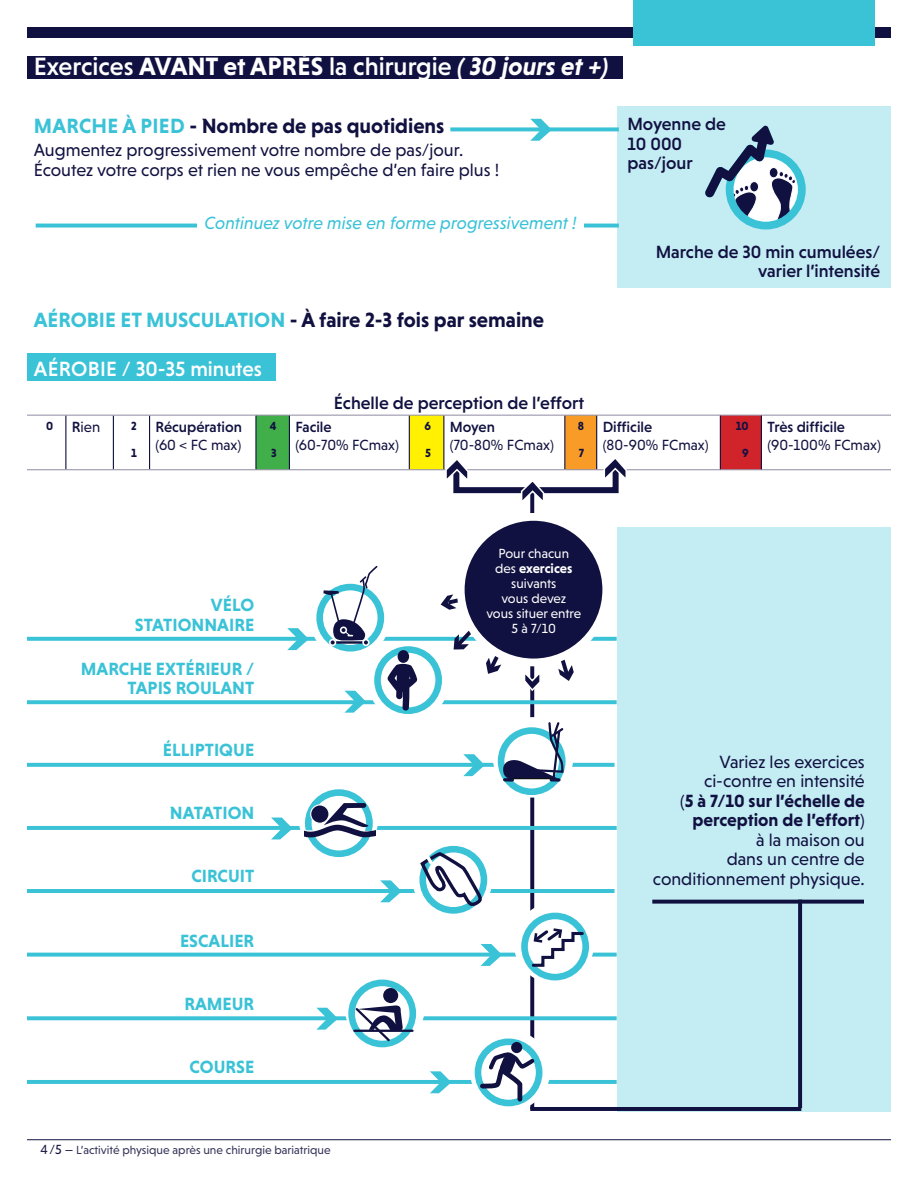
<style>
.page{position:relative;width:918px;height:1188px;background:#fff}
.page>*{position:absolute;margin:0;border:0;box-sizing:border-box;transform-origin:0 0}
.t1{font:500 25.5px "Niveau Grotesk";color:#fff}
.t2{font:700 21px "Niveau Grotesk";color:#111141}
.t3{font:500 21px "Niveau Grotesk";color:#fff}
.t4{font:18px/19.5px "Niveau Grotesk";color:#111141;text-align:right}
.t5{font:500 18px/19.5px "Niveau Grotesk";color:#111141}
.t6{font:700 18px/19.5px "Niveau Grotesk";color:#3ac2d7;text-align:right}
.t7{font:italic 18px "Niveau Grotesk";color:#3ac2d7}
.t8{font:15px "Niveau Grotesk";color:#111141}
.t9{font:500 15px "Niveau Grotesk";color:#111141}
.t10{font:13.5px/15px "Niveau Grotesk";color:#fff;text-align:center}
.t11{font:12px "Niveau Grotesk";color:#353359}
.t12{font:700 12px "Niveau Grotesk";color:#111141}
.s1{font-weight:700}
.s2{font-weight:700;font-style:italic}
.s3{color:#3ac2d7}
.s4{font-weight:700;font-size:12px}
.s5{font-weight:500}
.s6{font-size:13.5px;color:#24224c}
.s7{font-size:13.5px;color:#111141}
.s8{color:#111141}
</style>
<div class="page">
<hr style="left:27px;top:1139px;width:864px;height:1px;background:#111141">
<div style="left:618px;top:527px;width:273px;height:584px;background:#c4ecf3"></div>
<div style="left:618px;top:106px;width:273px;height:181px;background:#c4ecf3"></div>
<svg style="left:27px;top:637px;width:590px;height:4px"></svg>
<svg style="left:530px;top:506px;width:4px;height:601px"></svg>
<svg style="left:798px;top:904px;width:4px;height:204px"></svg>
<div style="left:310px;top:578px;width:80px;height:81px;background:#fff;border-radius:50%"></div>
<div style="left:27px;top:56px;width:595px;height:22px;background:#111141"></div>
<div style="left:27px;top:353px;width:248px;height:28px;background:#3ac2d7"></div>
<div style="left:27px;top:27px;width:864px;height:11px;background:#111141"></div>
<div style="left:633px;top:0;width:242px;height:46px;background:#3ac2d7"></div>
<svg style="left:36px;top:224px;width:583px;height:4px"></svg>
<div style="left:198px;top:211px;width:386px;height:23px;background:#fff"></div>
<div style="left:726px;top:150px;width:80px;height:79px;border:8px solid #3ac2d7;border-radius:50%"></div>
<svg style="left:705px;top:126px;width:91px;height:100px"></svg>
<div style="left:720px;top:415px;width:41px;height:55px;background:#d1232a"></div>
<hr style="left:27px;top:415px;width:39px;height:1px;background:#9b97ac">
<hr style="left:66px;top:415px;width:47px;height:1px;background:#9b97ac">
<hr style="left:720px;top:415px;width:41px;height:1px;background:#9b97ac">
<hr style="left:761px;top:415px;width:130px;height:1px;background:#9b97ac">
<hr style="left:27px;top:469px;width:39px;height:1px;background:#9b97ac">
<hr style="left:66px;top:469px;width:47px;height:1px;background:#9b97ac">
<hr style="left:720px;top:469px;width:41px;height:1px;background:#9b97ac">
<hr style="left:761px;top:469px;width:130px;height:1px;background:#9b97ac">
<hr style="left:65px;top:416px;width:1px;height:53px;background:#111141">
<hr style="left:720px;top:416px;width:1px;height:53px;background:#111141">
<hr style="left:761px;top:416px;width:1px;height:53px;background:#111141">
<svg style="left:27px;top:700px;width:590px;height:4px;background:#45c5d9"></svg>
<svg style="left:27px;top:763px;width:588px;height:4px;background:#43c4d8"></svg>
<hr style="left:530px;top:1107px;width:271px;height:4px;background:#111141">
<svg style="left:652px;top:900px;width:212px;height:4px"></svg>
<svg style="left:27px;top:826px;width:590px;height:4px;background:#3dc3d7"></svg>
<hr style="left:27px;top:889px;width:588px;height:4px;background:#3ac2d7">
<svg style="left:27px;top:953px;width:590px;height:4px;background:#4ec8db"></svg>
<svg style="left:27px;top:1016px;width:590px;height:4px;background:#49c6d9"></svg>
<svg style="left:27px;top:1080px;width:590px;height:4px;background:#3dc3d7"></svg>
<div style="left:316px;top:584px;width:68px;height:68px;border:7px solid #3ac2d7;border-radius:50%"></div>
<svg style="left:323px;top:566px;width:55px;height:80px"></svg>
<div style="left:368px;top:642px;width:81px;height:80px;background:#fff;border-radius:50%"></div>
<div style="left:514px;top:903px;width:80px;height:80px;background:#fff;border-radius:50%"></div>
<div style="left:493px;top:717px;width:80px;height:81px;background:#fff;border-radius:50%"></div>
<div style="left:345px;top:967px;width:80px;height:80px;background:#fff;border-radius:50%"></div>
<div style="left:470px;top:1030px;width:80px;height:81px;background:#fff;border-radius:50%"></div>
<div style="left:298px;top:777px;width:81px;height:80px;background:#fff;border-radius:50%"></div>
<div style="left:412px;top:838px;width:81px;height:81px;background:#fff;border-radius:50%"></div>
<svg style="left:378px;top:650px;width:61px;height:61px"></svg>
<div style="left:374px;top:646px;width:68px;height:68px;border:7px solid #3ac2d7;border-radius:50%"></div>
<svg style="left:387px;top:650px;width:30px;height:61px"></svg>
<svg style="left:501px;top:731px;width:61px;height:61px"></svg>
<div style="left:498px;top:727px;width:68px;height:68px;border:7px solid #3ac2d7;border-radius:50%"></div>
<svg style="left:502px;top:722px;width:63px;height:60px"></svg>
<svg style="left:308px;top:793px;width:61px;height:61px"></svg>
<div style="left:305px;top:789px;width:68px;height:68px;border:7px solid #3ac2d7;border-radius:50%"></div>
<svg style="left:304px;top:802px;width:71px;height:38px"></svg>
<svg style="left:321px;top:852px;width:36px;height:1px"></svg>
<div style="left:419px;top:846px;width:68px;height:68px;border:7px solid #3ac2d7;border-radius:50%"></div>
<svg style="left:419px;top:851px;width:63px;height:57px"></svg>
<svg style="left:525px;top:916px;width:61px;height:61px"></svg>
<div style="left:521px;top:913px;width:68px;height:67px;border:7px solid #3ac2d7;border-radius:50%"></div>
<svg style="left:530px;top:927px;width:55px;height:41px"></svg>
<svg style="left:352px;top:983px;width:61px;height:61px"></svg>
<div style="left:348px;top:980px;width:68px;height:67px;border:7px solid #3ac2d7;border-radius:50%"></div>
<div style="left:383px;top:988px;width:15px;height:15px;background:#111141;border-radius:50%"></div>
<hr style="left:354px;top:1030px;width:59px;height:2px;background:#111141">
<svg style="left:354px;top:1005px;width:49px;height:38px"></svg>
<svg style="left:478px;top:1042px;width:61px;height:61px"></svg>
<div style="left:475px;top:1039px;width:67px;height:67px;border:7px solid #3ac2d7;border-radius:50%"></div>
<div style="left:511px;top:1042px;width:11px;height:11px;background:#111141;border-radius:50%"></div>
<svg style="left:478px;top:1052px;width:58px;height:52px"></svg>
<svg style="left:345px;top:691px;width:21px;height:22px"></svg>
<svg style="left:287px;top:628px;width:22px;height:22px"></svg>
<svg style="left:113px;top:415px;width:607px;height:91px"></svg>
<svg style="left:441px;top:594px;width:133px;height:98px"></svg>
<svg style="left:463px;top:754px;width:22px;height:22px"></svg>
<svg style="left:271px;top:818px;width:22px;height:21px"></svg>
<svg style="left:380px;top:880px;width:20px;height:22px"></svg>
<svg style="left:481px;top:944px;width:21px;height:22px"></svg>
<svg style="left:316px;top:1008px;width:22px;height:22px"></svg>
<svg style="left:430px;top:1071px;width:21px;height:22px"></svg>
<svg style="left:450px;top:127px;width:169px;height:4px"></svg>
<svg style="left:530px;top:119px;width:22px;height:22px"></svg>
<div style="left:461px;top:517px;width:145px;height:145px;background:#111141;border-radius:50%"></div>
<div style="left:457px;top:513px;width:153px;height:153px;border:8px solid #fff;border-radius:50%"></div>
<h1 class="t1" style="left:34px;top:52px;width:576px">Exercices <span class="s1">AVANT et APRÈS</span> la chirurgie <span class="s2">( 30 jours et +)</span></h1>
<p class="t2" style="left:34px;top:114px;width:412px"><span class="s3">MARCHE À PIED</span> - Nombre de pas quotidiens</p>
<p class="t4" style="left:34px;top:140px;width:467px;text-align:left">Augmentez progressivement votre nombre de pas/jour.<br>Écoutez votre corps et rien ne vous empêche d’en faire plus !</p>
<p class="t7" style="left:204px;top:213px;width:374px">Continuez votre mise en forme progressivement !</p>
<p class="t2" style="left:34px;top:308px;width:512px"><span class="s3">AÉROBIE ET MUSCULATION</span> - À faire 2-3 fois par semaine</p>
<p class="t3" style="left:34px;top:356px;width:229px">AÉROBIE / 30-35 minutes</p>
<p class="t5" style="left:334px;top:393px;width:252px">Échelle de perception de l’effort</p>
<p class="t5" style="left:627px;top:114px;width:100px">Moyenne de<br>10 000 pas/jour</p>
<p class="t5" style="left:656px;top:242px;width:226px;text-align:right">Marche de 30 min cumulées/ varier l’intensité</p>
<p class="t8" style="left:46px;top:419px;width:56px"><span class="s4">0</span> <span class="s5">R</span>ien</p>
<p class="t12" style="left:131px;top:419px;width:7px">2</p>
<p class="t12" style="left:131px;top:446px;width:7px">1</p>
<p class="t9" style="left:156px;top:419px;width:88px">Récupération</p>
<p class="t8" style="left:156px;top:437px;width:87px">(60 &lt; FC max)</p>
<p class="t12" style="left:270px;top:419px;width:8px">4</p>
<p class="t12" style="left:271px;top:446px;width:7px">3</p>
<p class="t9" style="left:295px;top:419px;width:38px">Facile</p>
<p class="t8" style="left:295px;top:437px;width:105px">(60-70% FCmax)</p>
<p class="t12" style="left:425px;top:419px;width:8px">6</p>
<p class="t12" style="left:425px;top:446px;width:7px">5</p>
<p class="t9" style="left:450px;top:419px;width:47px">Moyen</p>
<p class="t8" style="left:450px;top:437px;width:105px">(70-80% FCmax)</p>
<p class="t12" style="left:578px;top:419px;width:8px">8</p>
<p class="t12" style="left:579px;top:446px;width:7px">7</p>
<p class="t9" style="left:603px;top:419px;width:51px">Difficile</p>
<p class="t8" style="left:603px;top:437px;width:107px">(80-90% FCmax)</p>
<p class="t12" style="left:736px;top:419px;width:14px">10</p>
<p class="t12" style="left:742px;top:446px;width:8px">9</p>
<p class="t9" style="left:767px;top:419px;width:79px">Très difficile</p>
<p class="t8" style="left:767px;top:437px;width:115px">(90-100% FCmax)</p>
<p class="t6" style="left:135px;top:595px;width:121px">VÉLO<br>STATIONNAIRE</p>
<p class="t6" style="left:81px;top:659px;width:175px">MARCHE EXTÉRIEUR /<br>TAPIS ROULANT</p>
<p class="t6" style="left:163px;top:740px;width:93px">ÉLLIPTIQUE</p>
<p class="t6" style="left:170px;top:803px;width:86px">NATATION</p>
<p class="t6" style="left:191px;top:865px;width:64px">CIRCUIT</p>
<p class="t6" style="left:180px;top:931px;width:76px">ESCALIER</p>
<p class="t6" style="left:184px;top:994px;width:71px">RAMEUR</p>
<p class="t6" style="left:190px;top:1057px;width:66px">COURSE</p>
<p class="t11" style="left:40px;top:1143px;width:292px"><span class="s6">4</span><span class="s7">/5</span> <span class="s8">—</span> L’activité physique après une chirurgie bariatrique</p>
<p class="t10" style="left:486px;top:546px;width:96px">Pour chacun<br>des <span class="s1">exercices </span>suivants<br>vous devez vous situer entre<br>5 à 7/10</p>
<p class="t4" style="left:653px;top:752px;width:213px">Variez les exercices ci-contre en intensité<br>(<span class="s1">5 à 7/10 sur l’échelle de perception de l’effort</span>)<br>à la maison ou<br>dans un centre de conditionnement physique.</p>
</div>
